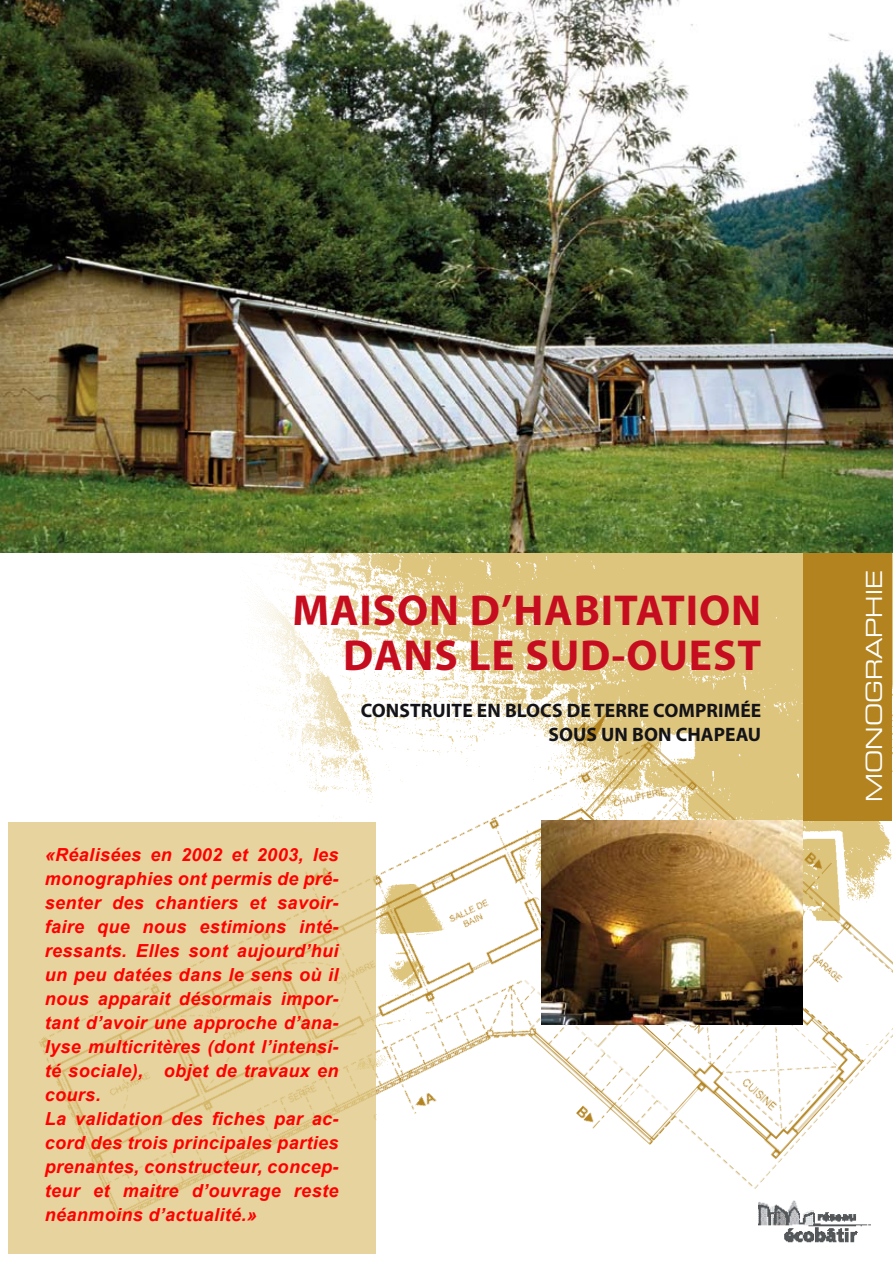
<style>
.page{position:relative;width:893px;height:1263px;background:#fff}
.page>*{position:absolute;margin:0;border:0;box-sizing:border-box;transform-origin:0 0}
.t1{font:700 43.5px/45px "Myriad";letter-spacing:.02em;color:#c50d1f;text-align:right}
.t2{font:expanded 21.9px "Square 721 BT";color:#fff}
.t3{font:700 19.5px/23.4px "Myriad";letter-spacing:.005em;color:#141418;text-align:right}
.t4{font:italic 700 18px/24px "Arial";letter-spacing:.02em;color:#f00}
</style>
<div class="page">
<img style="left:8px;top:553px;width:885px;height:701px">
<img style="left:0;top:0;width:893px;height:553px">
<div style="left:804px;top:553px;width:88px;height:268px;background:#b2831f"></div>
<img style="left:541px;top:821px;width:262px;height:204px">
<img style="left:758px;top:1200px;width:113px;height:45px">
<svg style="left:9px;top:822px;width:367px;height:431px;background:#e5d19b"></svg>
<h1 class="t1" style="left:293px;top:590px;width:470px">MAISON D’HABITATION<br>DANS LE SUD-OUEST</h1>
<p class="t3" style="left:361px;top:700px;width:402px">CONSTRUITE EN BLOCS DE TERRE COMPRIMÉE<br>SOUS UN BON CHAPEAU</p>
<p class="t4" style="left:45px;top:844px;width:295px">«Réalisées en 2002 et 2003, les monographies ont permis de pré&shy;senter des chantiers et savoir&shy;faire que nous estimions inté&shy;ressants. Elles sont aujourd’hui un peu datées dans le sens où il nous apparait désormais impor&shy;tant d’avoir une approche d’ana&shy;lyse multicritères (dont l’intensi&shy;té sociale), objet de travaux en cours.<br>La validation des fiches par ac&shy;cord des trois principales parties prenantes, constructeur, concep&shy;teur et maitre d’ouvrage reste néanmoins d’actualité.»</p>
<p class="t2" style="left:861px;top:802px;width:233px;rotate:-90deg">MONOGRAPHIE</p>
</div>
